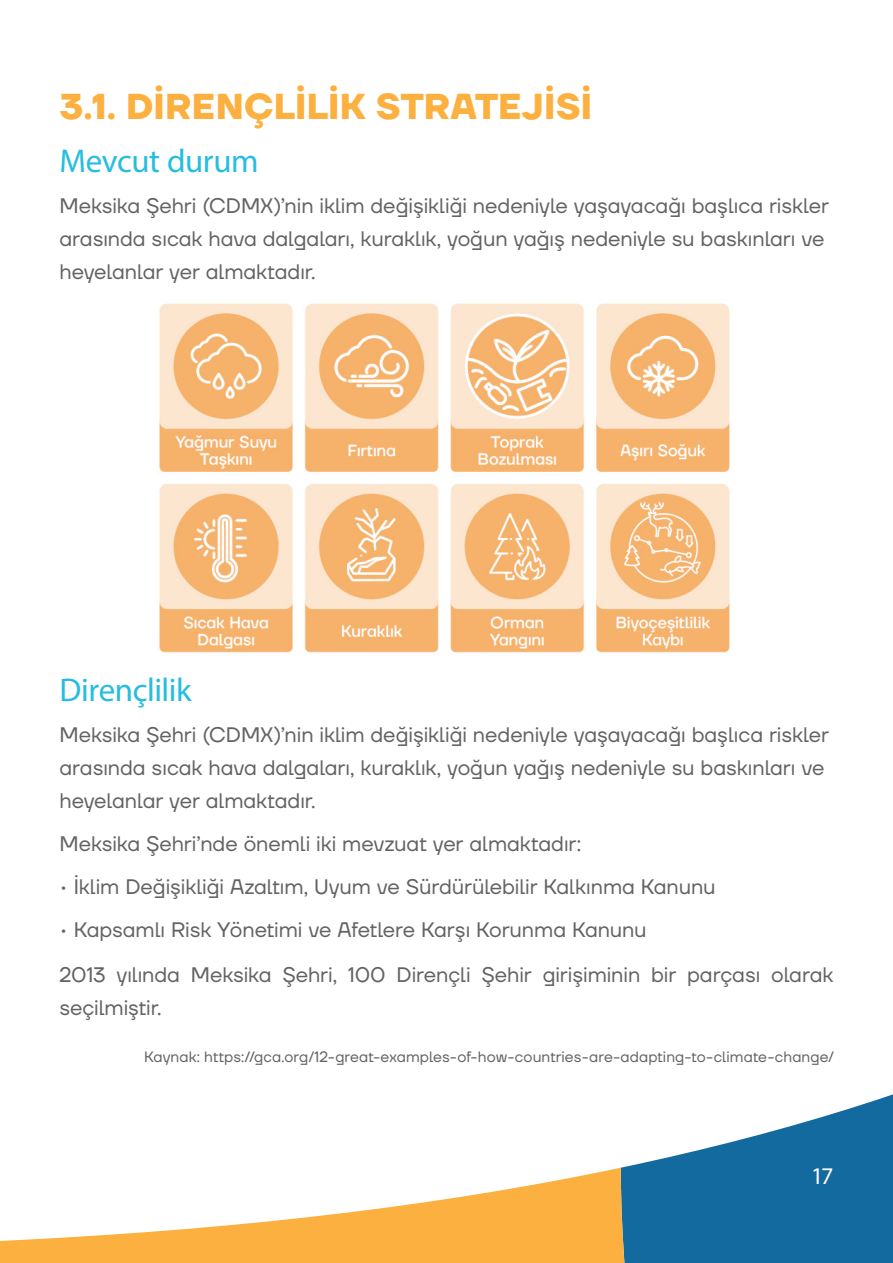
<style>
.page{position:relative;width:893px;height:1263px;background:#fff}
.page>*{position:absolute;margin:0;border:0;box-sizing:border-box;transform-origin:0 0}
.Başlık{font:700 36px "TT Firs Neue";letter-spacing:.005em;color:#fbb03f}
.Alt-Alt_Başlık{font:33px "Myriad Pro";letter-spacing:-.015em;color:#26bde0}
.t1{font:24px "Myriad Pro";color:#fff}
.Akan_Metin{font:21px/33px "TT Firs Neue";letter-spacing:-.005em;color:#636366}
.Alt-Alt_Başlık-2{font:21px/33px "TT Firs Neue";letter-spacing:-.005em;color:#636366}
.Dipnot{font:15px "TT Firs Neue";letter-spacing:.005em;color:#636366}
</style>
<div class="page">
<svg style="left:621px;top:1094px;width:272px;height:169px;fill:#136a9f"></svg>
<svg style="left:1px;top:1168px;width:635px;height:95px;fill:#fbb03f"></svg>
<svg style="left:0;top:1241px;width:1px;height:22px"></svg>
<img style="left:159px;top:303px;width:571px;height:350px">
<p class="Başlık" style="left:60px;top:82px;width:530px">3.1. DIRENÇLILIK STRATEJISI</p>
<p class="Alt-Alt_Başlık" style="left:60px;top:140px;width:201px">Mevcut durum</p>
<p class="Akan_Metin" style="left:60px;top:189px;width:771px">Meksika Şehri (CDMX)’nin iklim değişikliği nedeniyle yaşayacağı başlıca riskler arasında sıcak hava dalgaları, kuraklık, yoğun yağış nedeniyle su baskınları ve heyelanlar yer almaktadır.</p>
<p class="Alt-Alt_Başlık" style="left:60px;top:669px;width:133px">Dirençlilik</p>
<p class="Akan_Metin" style="left:60px;top:718px;width:771px">Meksika Şehri (CDMX)’nin iklim değişikliği nedeniyle yaşayacağı başlıca riskler arasında sıcak hava dalgaları, kuraklık, yoğun yağış nedeniyle su baskınları ve heyelanlar yer almaktadır.</p>
<p class="Akan_Metin" style="left:60px;top:827px;width:523px">Meksika Şehri’nde önemli iki mevzuat yer almaktadır:</p>
<p class="Akan_Metin" style="left:60px;top:870px;width:657px">• İklim Değişikliği Azaltım, Uyum ve Sürdürülebilir Kalkınma Kanunu</p>
<p class="Akan_Metin" style="left:60px;top:912px;width:589px">• Kapsamlı Risk Yönetimi ve Afetlere Karşı Korunma Kanunu</p>
<p class="Alt-Alt_Başlık-2" style="left:60px;top:958px;width:775px">2013 yılında Meksika Şehri, 100 Dirençli Şehir girişiminin bir parçası olarak seçilmiştir.</p>
<p class="Dipnot" style="left:144px;top:1046px;width:691px">Kaynak: https://gca.org/12-great-examples-of-how-countries-are-adapting-to-climate-change/</p>
<p class="t1" style="left:811px;top:1161px;width:24px">17</p>
</div>
